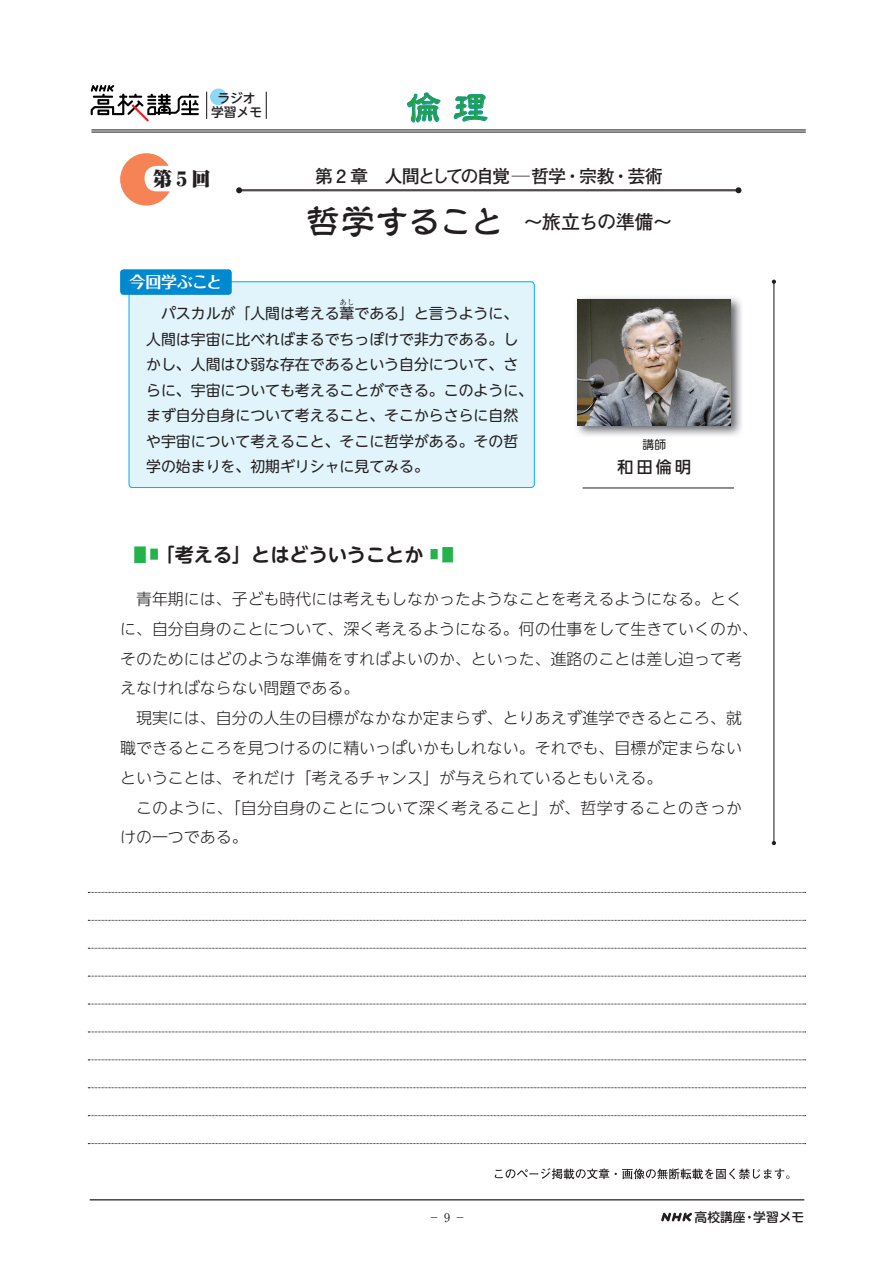
<style>
.page{position:relative;width:893px;height:1263px;background:#fff}
.page>*{position:absolute;margin:0;border:0;box-sizing:border-box;transform-origin:0 0}
.t1{font:500 35.1px "Reisho 101 Std";letter-spacing:-.09em;color:#231f20}
.t2{font:500 35.1px "Reisho 101 Std";color:#1fa245}
.t3{font:700 19.2px "UD Shin M Go Pro De";color:#231f20}
.t4{font:700 19.2px "Futo Go B101 Pro";letter-spacing:-.025em;color:#231f20}
.t5{font:900 19.2px "Ryumin Pr 5";color:#231f20}
.t6{font:19.2px "Koz Min Pro";color:#23b24b;scale:.7 1}
.t7{font:700 18px "Futo Go B101 Pr 5";letter-spacing:-.12em;color:#231f20}
.t8{font:300 15.9px/29.7px "UD Shin Go NT Pro";color:#231f20}
.t9{font:700 15.9px "Folk Pro";letter-spacing:-.015em;color:#fff}
.t10{font:500 15.9px "UD Shin Go NT Pro";color:#231f20}
.t11{font:14.85px/25.5px "UD Shin M Go Pro";color:#231f20}
.t12{font:500 12.75px "Shin M Go Pro";color:#231f20}
.t13{font:500 12.75px "UD Shin M Go Pro";color:#231f20}
.t14{font:12.75px "Koz Min Pro";color:#23b24b;scale:.7 1}
.t15{font:12px "Ryumin Pr 5";color:#231f20}
.t16{font:11.7px "UD Shin Go NT Pro";color:#231f20}
.t17{font:7.5px "UD Shin M Go Pro";color:#231f20}
.s1{font-family:"UD Shin Go NT Pro De";color:#23b24b}
.s2{font-family:"UD Shin Go NT Pro De";font-size:12.75px;color:#23b24b}
</style>
<div class="page">
<svg style="left:88px;top:892px;width:718px;height:1px"></svg>
<svg style="left:88px;top:920px;width:718px;height:1px"></svg>
<svg style="left:88px;top:948px;width:718px;height:1px"></svg>
<svg style="left:88px;top:976px;width:718px;height:1px"></svg>
<svg style="left:88px;top:1004px;width:718px;height:1px"></svg>
<svg style="left:88px;top:1032px;width:718px;height:1px"></svg>
<svg style="left:88px;top:1059px;width:718px;height:1px"></svg>
<svg style="left:88px;top:1087px;width:718px;height:1px"></svg>
<svg style="left:88px;top:1115px;width:718px;height:1px"></svg>
<svg style="left:88px;top:1143px;width:718px;height:1px"></svg>
<svg style="left:407px;top:93px;width:33px;height:30px"></svg>
<svg style="left:454px;top:94px;width:33px;height:28px"></svg>
<hr style="left:91px;top:129px;width:715px;height:1px;background:#231f20">
<hr style="left:91px;top:132px;width:715px;height:1px;background:#231f20">
<div style="left:210px;top:88px;width:17px;height:17px;background:#8dd7f7;border-radius:50%"></div>
<svg style="left:206px;top:92px;width:1px;height:27px"></svg>
<svg style="left:266px;top:92px;width:1px;height:27px"></svg>
<svg style="left:91px;top:85px;width:108px;height:36px"></svg>
<hr style="left:90px;top:1199px;width:714px;height:1px;background:#231f20">
<svg style="left:661px;top:1212px;width:31px;height:9px"></svg>
<hr style="left:239px;top:190px;width:499px;height:1px;background:#231f20">
<hr style="left:239px;top:191px;width:499px;height:1px;background:#231f20">
<svg style="left:236px;top:187px;width:6px;height:6px"></svg>
<svg style="left:735px;top:187px;width:6px;height:6px"></svg>
<svg style="left:495px;top:1168px;width:294px;height:11px"></svg>
<div style="left:120px;top:153px;width:53px;height:53px;background:#f58355;border-radius:50%"></div>
<div style="left:145px;top:166px;width:80px;height:25px;background:#fff;border-radius:12px"></div>
<hr style="left:773px;top:282px;width:1px;height:561px;background:#231f20">
<svg style="left:772px;top:280px;width:4px;height:4px"></svg>
<svg style="left:771px;top:836px;width:5px;height:9px"></svg>
<div style="left:129px;top:282px;width:405px;height:205px;background:#e1f4fc;border-radius:3px"></div>
<div style="left:129px;top:281px;width:406px;height:207px;border:1px solid #00aeef;border-radius:3px"></div>
<div style="left:120px;top:269px;width:112px;height:26px;background:#0089cf;border-radius:3px"></div>
<img style="left:576px;top:297px;width:166px;height:139px">
<img style="left:578px;top:299px;width:153px;height:126px">
<hr style="left:583px;top:487px;width:151px;height:1px;background:#231f20">
<p class="t13" style="left:217px;top:88px;width:40px">ラジオ</p>
<h1 class="t2" style="left:406px;top:81px;width:83px">倫理</h1>
<p class="t13" style="left:211px;top:102px;width:53px">学習メモ</p>
<p class="t5" style="left:153px;top:163px;width:59px">第５回</p>
<p class="t7" style="left:315px;top:162px;width:302px">第 2 章　人間としての自覚─哲学・宗教</p>
<p class="t7" style="left:612px;top:162px;width:53px">・芸術</p>
<h1 class="t1" style="left:305px;top:195px;width:201px">哲学すること</h1>
<p class="t4" style="left:505px;top:206px;width:169px">　～旅立ちの準備~</p>
<p class="t9" style="left:130px;top:268px;width:94px">今回学ぶこと</p>
<p class="t11" style="left:161px;top:300px;width:359px">パスカルが「人間は考える葦である」と言うように、</p>
<p class="t17" style="left:340px;top:296px;width:16px">あし</p>
<p class="t11" style="left:146px;top:326px;width:388px">人間は宇宙に比べればまるでちっぽけで非力である。しかし、人間はひ弱な存在であるという自分について、さらに、宇宙についても考えることができる。このように、まず自分自身について考えること、そこからさらに自然や宇宙について考えること、そこに哲学がある。その哲学の始まりを、初期ギリシャに見てみる。</p>
<p class="t16" style="left:643px;top:435px;width:25px">講師</p>
<p class="t10" style="left:618px;top:454px;width:75px">和田倫明</p>
<p class="t3" style="left:134px;top:539px;width:291px"><span class="s1">■</span> <span class="s2">■</span>「考える」とはどういうことか</p>
<p class="t8" style="left:120px;top:584px;width:639px;text-indent:16px">青年期には、子ども時代には考えもしなかったようなことを考えるようになる。とくに、自分自身のことについて、深く考えるようになる。何の仕事をして生きていくのか、そのためにはどのような準備をすればよいのか、といった、進路のことは差し迫って考えなければならない問題である。</p>
<p class="t8" style="left:120px;top:703px;width:623px;text-align:justify;text-indent:16px">現実には、自分の人生の目標がなかなか定まらず、とりあえず進学できるところ、就職できるところを見つけるのに精いっぱいかもしれない。それでも、目標が定まらないということは、それだけ「考えるチャンス」が与えられているともいえる。</p>
<p class="t8" style="left:120px;top:792px;width:624px;text-indent:16px">このように、「自分自身のことについて深く考えること」が、哲学することのきっかけの一つである。</p>
<p class="t6" style="left:441px;top:541px;width:21px">■</p>
<p class="t14" style="left:430px;top:545px;width:14px">■</p>
<p class="t15" style="left:428px;top:1208px;width:39px">− −9</p>
<p class="t12" style="left:753px;top:1206px;width:53px">学習メモ</p>
<p class="t12" style="left:695px;top:1206px;width:53px">高校講座</p>
<p class="t12" style="left:743px;top:1206px;width:14px">・</p>
</div>
